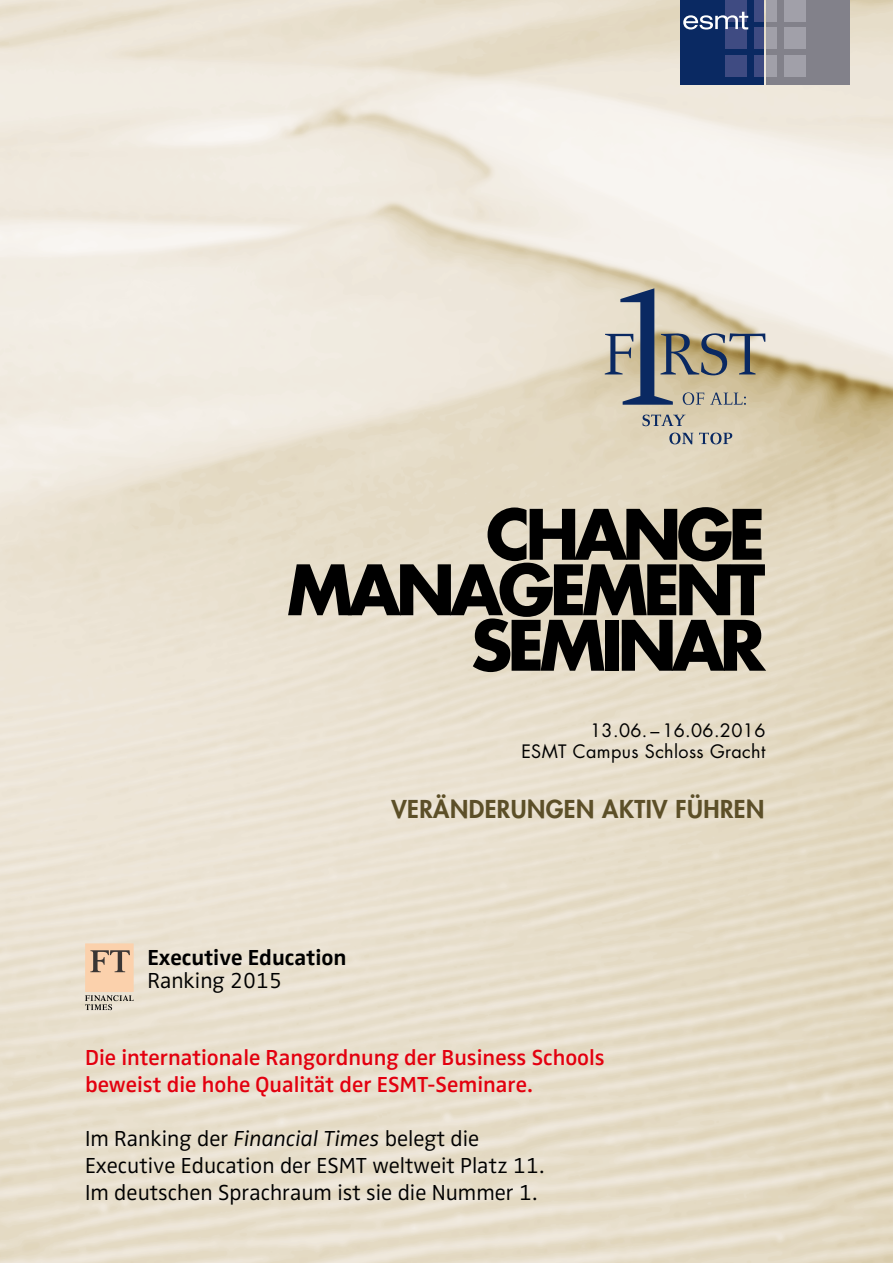
<style>
.page{position:relative;width:893px;height:1263px;background:#fff}
.page>*{position:absolute;margin:0;border:0;box-sizing:border-box;transform-origin:0 0}
.t1{font:700 67.5px/55.5px "Futura Std";letter-spacing:-.075em;color:#000;text-align:right}
.t2{font:800 24px "Futura Std";letter-spacing:.02em;color:#5c4f28}
.t3{font:300 22.5px/27px "Zwo OT";color:#000}
.t4{font:600 22.5px/27px "Zwo OT";color:#e3000f}
.t5{font:700 22.5px "Zwo OT";color:#000}
.t6{font:18px/21.6px "Futura Std";letter-spacing:.02em;color:#000;text-align:right}
.s1{font-style:italic}
</style>
<div class="page">
<img style="left:0;top:0;width:893px;height:1263px">
<div style="left:680px;top:0;width:84px;height:85px;background:#0a2962"></div>
<div style="left:725px;top:0;width:21px;height:21px;background:#3f4b82"></div>
<div style="left:754px;top:0;width:10px;height:21px;background:#3f4b82"></div>
<div style="left:725px;top:27px;width:21px;height:22px;background:#3f4b82"></div>
<div style="left:725px;top:55px;width:21px;height:21px;background:#3f4b82"></div>
<div style="left:754px;top:27px;width:10px;height:22px;background:#3f4b82"></div>
<div style="left:754px;top:55px;width:10px;height:21px;background:#3f4b82"></div>
<div style="left:766px;top:0;width:84px;height:85px;background:#82818a"></div>
<div style="left:784px;top:0;width:21px;height:21px;background:#a1a0a9"></div>
<div style="left:766px;top:0;width:11px;height:21px;background:#a1a0a9"></div>
<div style="left:784px;top:27px;width:21px;height:22px;background:#a1a0a9"></div>
<div style="left:784px;top:55px;width:21px;height:21px;background:#a1a0a9"></div>
<div style="left:766px;top:27px;width:11px;height:22px;background:#a1a0a9"></div>
<div style="left:766px;top:55px;width:11px;height:21px;background:#a1a0a9"></div>
<svg style="left:683px;top:12px;width:65px;height:18px"></svg>
<svg style="left:605px;top:288px;width:160px;height:117px;background:#ada99c"></svg>
<svg style="left:669px;top:433px;width:63px;height:11px"></svg>
<svg style="left:642px;top:415px;width:44px;height:11px"></svg>
<svg style="left:85px;top:943px;width:48px;height:67px;background:#dabda1"></svg>
<h1 class="t1" style="left:287px;top:506px;width:480px">CHANGE<br>MANAGEMENT<br>SEMINAR</h1>
<p class="t6" style="left:521px;top:719px;width:246px">13.06. – 16.06.2016<br>ESMT Campus Schloss Gracht</p>
<p class="t2" style="left:391px;top:794px;width:374px">VERÄNDERUNGEN AKTIV FÜHREN</p>
<p class="t5" style="left:147px;top:944px;width:201px">Executive Education</p>
<p class="t3" style="left:147px;top:967px;width:136px">Ranking 2015</p>
<p class="t4" style="left:85px;top:1044px;width:521px">Die internationale Rangordnung der Business Schools beweist die hohe Qualität der ESMT-Seminare.</p>
<p class="t3" style="left:85px;top:1125px;width:461px">Im Ranking der <span class="s1">Financial Times</span> belegt die<br>Executive Education der ESMT weltweit Platz 11.<br>Im deutschen Sprachraum ist sie die Nummer 1.</p>
</div>
